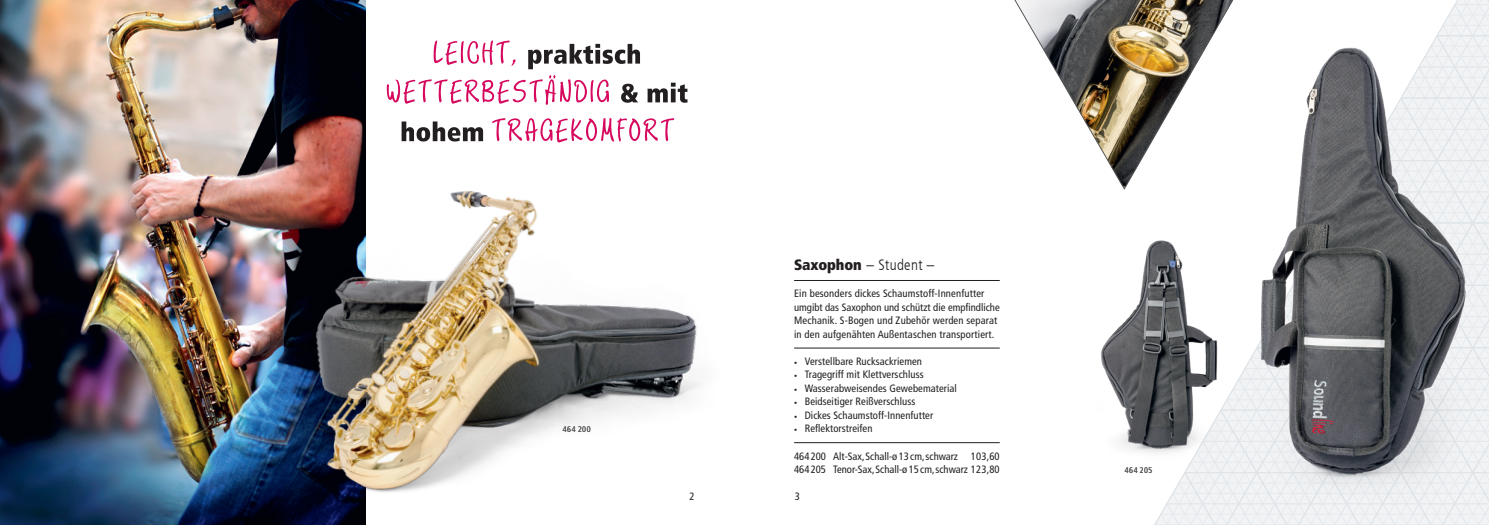
<style>
.page{position:relative;width:1489px;height:525px;background:#fff}
.page>*{position:absolute;margin:0;border:0;box-sizing:border-box;transform-origin:0 0}
.t1{font:300 condensed 15px "Frutiger LT Com";letter-spacing:.025em;color:#231f20}
.t2{font:condensed 10.62px/13.5px "Frutiger LT Com";letter-spacing:.01em;color:#231f20}
.t3{font:condensed 8.12px "Frutiger LT Com";letter-spacing:.07em;color:#57585a}
.s1{font-weight:900}
.s2{font-size:6.25px}
</style>
<div class="page">
<img style="left:0;top:0;width:365px;height:524px">
<hr style="left:1154px;top:524px;width:334px;height:1px;background:#e6ebef">
<svg style="left:1155px;top:0;width:333px;height:524px"></svg>
<img style="left:279px;top:179px;width:422px;height:345px">
<img style="left:1249px;top:41px;width:229px;height:459px">
<img style="left:1101px;top:236px;width:121px;height:224px">
<img style="left:1014px;top:0;width:224px;height:190px">
<svg style="left:492px;top:118px;width:182px;height:24px"></svg>
<svg style="left:401px;top:121px;width:82px;height:20px"></svg>
<svg style="left:621px;top:83px;width:66px;height:20px"></svg>
<svg style="left:387px;top:75px;width:222px;height:30px"></svg>
<svg style="left:528px;top:44px;width:112px;height:25px"></svg>
<svg style="left:433px;top:40px;width:82px;height:26px"></svg>
<hr style="left:794px;top:280px;width:205px;height:1px;background:#231f20">
<hr style="left:794px;top:347px;width:205px;height:1px;background:#231f20">
<hr style="left:794px;top:442px;width:205px;height:1px;background:#231f20">
<p class="t3" style="left:562px;top:424px;width:29px">464 200</p>
<h1 class="t1" style="left:794px;top:256px;width:142px"><span class="s1">Saxophon</span> – Student –</h1>
<p class="t2" style="left:794px;top:287px;width:207px">Ein besonders dickes Schaumstoff-Innenfutter umgibt das Saxophon und schützt die empfindliche Mechanik. S-Bogen und Zubehör werden separat in den aufgenähten Außentaschen transportiert.</p>
<p class="t2" style="left:794px;top:354px;width:129px"><span class="s2">•</span> Verstellbare Rucksackriemen</p>
<p class="t2" style="left:794px;top:368px;width:131px"><span class="s2">•</span> Tragegriff mit Klettverschluss</p>
<p class="t2" style="left:794px;top:381px;width:164px"><span class="s2">•</span> Wasserabweisendes Gewebematerial</p>
<p class="t2" style="left:794px;top:395px;width:123px"><span class="s2">•</span> Beidseitiger Reißverschluss</p>
<p class="t2" style="left:794px;top:408px;width:141px"><span class="s2">•</span> Dickes Schaumstoff-Innenfutter</p>
<p class="t2" style="left:794px;top:422px;width:80px"><span class="s2">•</span> Reflektorstreifen</p>
<p class="t2" style="left:794px;top:449px;width:207px">464 200 Alt-Sax,Schall-ø 13 cm,schwarz 103,60<br>464 205 Tenor-Sax,Schall-ø 15 cm,schwarz 123,80</p>
<p class="t2" style="left:689px;top:489px;width:7px">2</p>
<p class="t2" style="left:794px;top:489px;width:7px">3</p>
<p class="t3" style="left:1124px;top:465px;width:29px">464 205</p>
</div>
